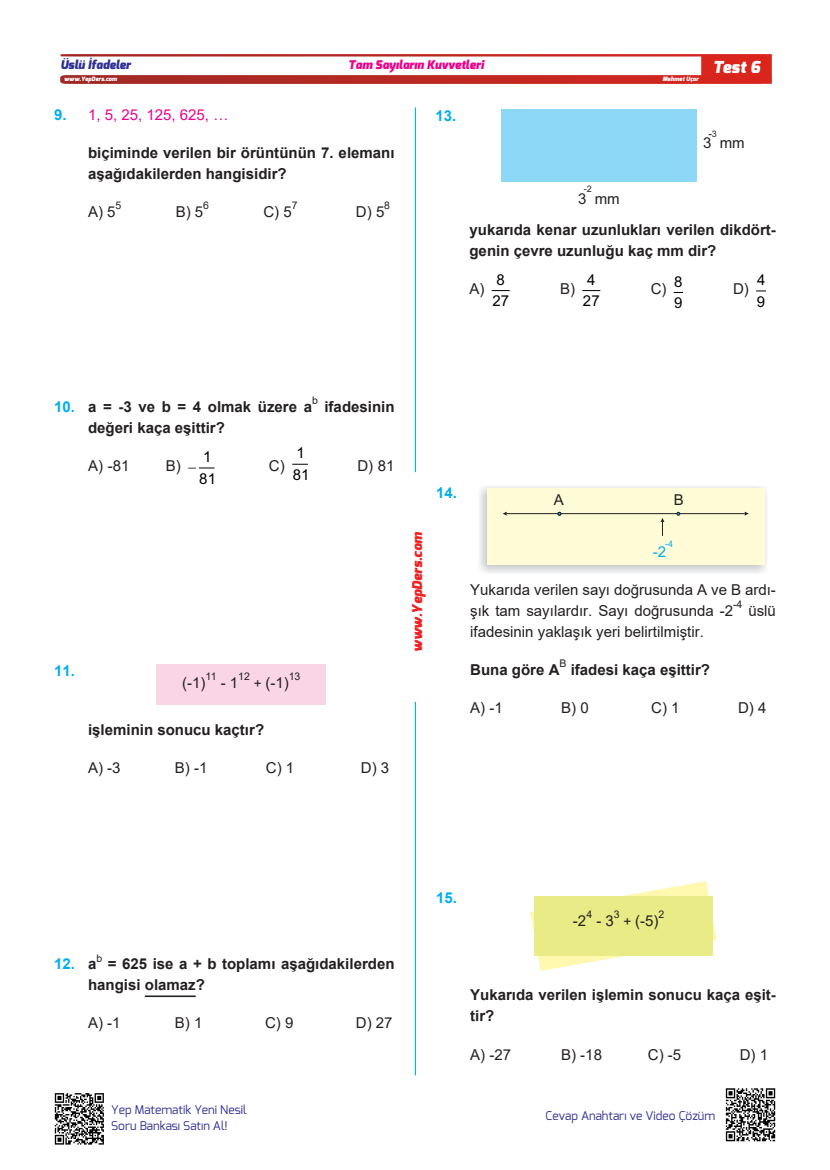
<style>
.page{position:relative;width:830px;height:1170px;background:#fff}
.page>*{position:absolute;margin:0;border:0;box-sizing:border-box;transform-origin:0 0}
.t1{font:italic 900 16.5px "Exo";color:#fff}
.t2{font:700 15px/21px "Arial";color:#231f20}
.t3{font:15px/21px "Arial";color:#231f20}
.t4{font:15px "Arial";color:#ed028c}
.t5{font:15px/21.3px "Arial";letter-spacing:.005em;color:#000}
.t6{font:700 15px "Arial";color:#00aeef}
.t7{font:15px "Arial";color:#231f20}
.t8{font:15px "Arial";color:#00aeef}
.t9{font:italic 900 13.5px "Exo";color:#ee2123}
.t10{font:12px/15.8px "Exo";color:#2e3092}
.t11{font:italic 900 12px "Exo";color:#ed028c}
.t12{font:italic 900 12px "Exo";color:#2e3092}
.t13{font:10.5px "Arial";color:#231f20}
.t14{font:9px "Arial";color:#231f20}
.t15{font:9px "Arial";color:#00aeef}
.t16{font:italic 900 6px "Exo";color:#fff}
.s1{font-weight:700;color:#00aeef}
.s2{color:#00aeef}
.s3{font-size:13.5px}
.s4{color:#231f20}
</style>
<div class="page">
<hr style="left:414px;top:107px;width:2px;height:365px;background:#00aeef">
<hr style="left:414px;top:701px;width:2px;height:374px;background:#00aeef">
<img style="left:60px;top:54px;width:710px;height:29px">
<img style="left:54px;top:1093px;width:50px;height:52px">
<svg style="left:292px;top:464px;width:16px;height:1px"></svg>
<hr style="left:145px;top:995px;width:51px;height:1px;background:#231f20">
<div style="left:156px;top:664px;width:170px;height:40px;background:#fad5e5"></div>
<div style="left:501px;top:109px;width:195px;height:73px;background:#8dd7f7"></div>
<svg style="left:491px;top:290px;width:18px;height:1px"></svg>
<svg style="left:582px;top:290px;width:18px;height:1px"></svg>
<img style="left:479px;top:486px;width:287px;height:87px">
<div style="left:487px;top:488px;width:277px;height:76px;background:#fffbd6"></div>
<hr style="left:506px;top:513px;width:238px;height:1px;background:#231f20">
<svg style="left:744px;top:511px;width:4px;height:4px"></svg>
<svg style="left:660px;top:518px;width:4px;height:18px"></svg>
<svg style="left:530px;top:881px;width:186px;height:89px"></svg>
<div style="left:534px;top:896px;width:178px;height:59px;background:#e9eb86"></div>
<img style="left:725px;top:1088px;width:51px;height:54px">
<svg style="left:198px;top:467px;width:16px;height:1px"></svg>
<p class="t12" style="left:60px;top:57px;width:72px">Üslü İfadeler</p>
<p class="t11" style="left:348px;top:57px;width:137px">Tam Sayıların Kuvvetleri</p>
<p class="t1" style="left:712px;top:56px;width:49px">Test 6</p>
<p class="t4" style="left:54px;top:104px;width:176px"><span class="s1">9.</span> 1, 5, 25, 125, 625, …</p>
<p class="t2" style="left:88px;top:142px;width:308px">biçiminde verilen bir örüntünün 7. elemanı aşağıdakilerden hangisidir?</p>
<p class="t3" style="left:88px;top:201px;width:29px">A) 5</p>
<p class="t16" style="left:64px;top:75px;width:54px">www.YepDers.com</p>
<p class="t16" style="left:662px;top:75px;width:38px">Mehmet Uçar</p>
<p class="t6" style="left:435px;top:105px;width:22px">13.</p>
<p class="t14" style="left:708px;top:129px;width:10px">-3</p>
<p class="t7" style="left:702px;top:134px;width:43px">3 mm</p>
<p class="t14" style="left:583px;top:184px;width:10px">-2</p>
<p class="t2" style="left:469px;top:220px;width:308px">yukarıda kenar uzunlukları verilen dikdört&shy;genin çevre uzunluğu kaç mm dir?</p>
<p class="t3" style="left:469px;top:278px;width:17px">A)</p>
<p class="t5" style="left:492px;top:269px;width:18px">8<br>27</p>
<p class="t3" style="left:560px;top:278px;width:17px">B)</p>
<p class="t5" style="left:582px;top:269px;width:18px">4<br>27</p>
<p class="t3" style="left:650px;top:278px;width:17px">C)</p>
<p class="t5" style="left:673px;top:270px;width:10px">8<br>9</p>
<p class="t3" style="left:732px;top:278px;width:17px">D)</p>
<p class="t5" style="left:756px;top:269px;width:10px">4<br>9</p>
<p class="t7" style="left:577px;top:190px;width:43px">3 mm</p>
<p class="t13" style="left:203px;top:198px;width:7px">6</p>
<p class="t13" style="left:384px;top:198px;width:7px">8</p>
<p class="t13" style="left:291px;top:198px;width:7px">7</p>
<p class="t13" style="left:116px;top:198px;width:7px">5</p>
<p class="t3" style="left:176px;top:201px;width:29px">B) 5</p>
<p class="t3" style="left:263px;top:201px;width:30px">C) 5</p>
<p class="t3" style="left:356px;top:201px;width:30px">D) 5</p>
<p class="t13" style="left:312px;top:393px;width:7px">b</p>
<p class="t2" style="left:54px;top:396px;width:259px"><span class="s2">10.</span> a = -3 ve b = 4 olmak üzere a</p>
<p class="t2" style="left:88px;top:417px;width:138px">değeri kaça eşittir?</p>
<p class="t3" style="left:88px;top:455px;width:43px">A) -81</p>
<p class="t3" style="left:166px;top:455px;width:16px">B)</p>
<p class="t5" style="left:199px;top:446px;width:18px">1<br>81</p>
<p class="t3" style="left:269px;top:455px;width:17px">C)</p>
<p class="t5" style="left:292px;top:442px;width:18px">1<br>81</p>
<p class="t2" style="left:324px;top:396px;width:72px">ifadesinin</p>
<p class="t3" style="left:357px;top:455px;width:39px">D) 81</p>
<p class="t6" style="left:54px;top:660px;width:22px">11.</p>
<p class="t13" style="left:205px;top:669px;width:12px">11</p>
<p class="t13" style="left:238px;top:669px;width:13px">12</p>
<p class="t13" style="left:288px;top:669px;width:13px">13</p>
<p class="t3" style="left:182px;top:671px;width:25px">(-1)</p>
<p class="t3" style="left:253px;top:671px;width:36px"><span class="s3">+</span> (-1)</p>
<p class="t3" style="left:220px;top:671px;width:19px">- 1</p>
<p class="t2" style="left:88px;top:719px;width:177px">işleminin sonucu kaçtır?</p>
<p class="t3" style="left:88px;top:757px;width:34px">A) -3</p>
<p class="t3" style="left:175px;top:757px;width:34px">B) -1</p>
<p class="t3" style="left:266px;top:757px;width:30px">C) 1</p>
<p class="t3" style="left:361px;top:757px;width:30px">D) 3</p>
<p class="t6" style="left:436px;top:482px;width:22px">14.</p>
<p class="t9" style="left:408px;top:651px;width:121px;rotate:-90deg">www.YepDers.com</p>
<p class="t7" style="left:553px;top:491px;width:12px">A</p>
<p class="t7" style="left:673px;top:491px;width:12px">B</p>
<p class="t15" style="left:665px;top:538px;width:10px">-4</p>
<p class="t8" style="left:652px;top:543px;width:15px">-2</p>
<p class="t3" style="left:470px;top:579px;width:307px">Yukarıda verilen sayı doğrusunda A ve B ardı&shy;şık tam sayılardır. Sayı doğrusunda -2</p>
<p class="t13" style="left:732px;top:597px;width:11px">-4</p>
<p class="t3" style="left:748px;top:600px;width:29px">üslü</p>
<p class="t3" style="left:470px;top:621px;width:235px">ifadesinin yaklaşık yeri belirtilmiştir.</p>
<p class="t2" style="left:470px;top:659px;width:91px">Buna göre A</p>
<p class="t13" style="left:559px;top:656px;width:9px">B</p>
<p class="t2" style="left:570px;top:659px;width:141px">ifadesi kaça eşittir?</p>
<p class="t3" style="left:470px;top:697px;width:34px">A) -1</p>
<p class="t3" style="left:561px;top:697px;width:29px">B) 0</p>
<p class="t3" style="left:651px;top:697px;width:30px">C) 1</p>
<p class="t3" style="left:737px;top:697px;width:30px">D) 4</p>
<p class="t13" style="left:96px;top:950px;width:7px">b</p>
<p class="t2" style="left:88px;top:953px;width:308px;text-indent:20px">= 625 ise a + b toplamı aşağıdakilerden hangisi olamaz?</p>
<p class="t3" style="left:88px;top:1012px;width:34px">A) -1</p>
<p class="t3" style="left:175px;top:1012px;width:29px">B) 1</p>
<p class="t3" style="left:265px;top:1012px;width:30px">C) 9</p>
<p class="t3" style="left:356px;top:1012px;width:38px">D) 27</p>
<p class="t6" style="left:54px;top:953px;width:44px">12. <span class="s4">a</span></p>
<p class="t10" style="left:111px;top:1101px;width:137px">Yep Matematik Yeni Nesil<br>Soru Bankası Satın Al!</p>
<p class="t6" style="left:436px;top:887px;width:22px">15.</p>
<p class="t13" style="left:613px;top:907px;width:7px">3</p>
<p class="t13" style="left:658px;top:907px;width:7px">2</p>
<p class="t13" style="left:586px;top:907px;width:7px">4</p>
<p class="t3" style="left:623px;top:909px;width:36px"><span class="s3">+</span> (-5)</p>
<p class="t3" style="left:572px;top:909px;width:15px">-2</p>
<p class="t3" style="left:596px;top:909px;width:19px">- 3</p>
<p class="t2" style="left:470px;top:984px;width:307px">Yukarıda verilen işlemin sonucu kaça eşit&shy;tir?</p>
<p class="t3" style="left:470px;top:1043px;width:42px">A) -27</p>
<p class="t3" style="left:561px;top:1043px;width:42px">B) -18</p>
<p class="t3" style="left:647px;top:1043px;width:35px">C) -5</p>
<p class="t3" style="left:739px;top:1043px;width:30px">D) 1</p>
<p class="t10" style="left:545px;top:1107px;width:171px">Cevap Anahtarı ve Video Çözüm</p>
</div>
